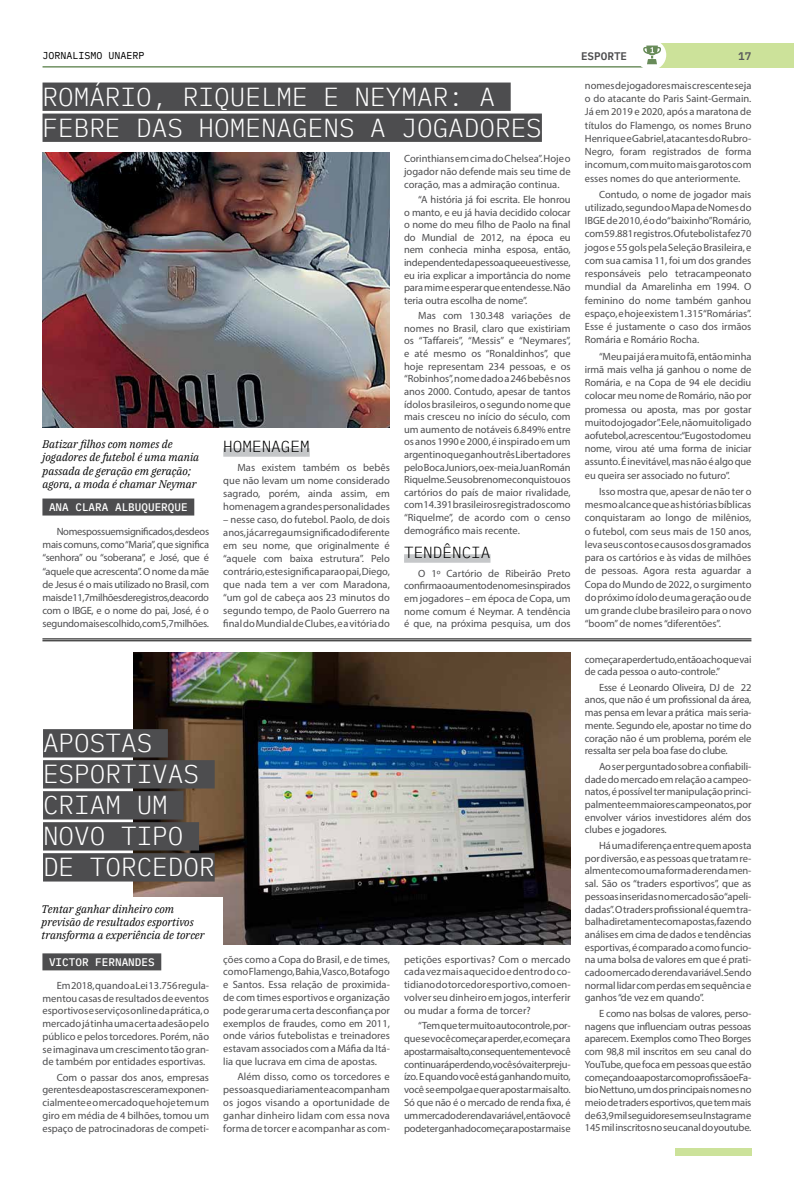
<style>
.page{position:relative;width:794px;height:1191px;background:#fff}
.page>*{position:absolute;margin:0;border:0;box-sizing:border-box;transform-origin:0 0}
.t1{font:300 26px/31px "IBM Plex Mono";color:#fff}
.t2{font:300 16px "IBM Plex Mono";color:#000}
.t3{font:italic 11px/13.2px "IBM Plex Serif";color:#000}
.t4{font:500 11px "IBM Plex Mono";color:#fff}
.t5{font:600 11px "IBM Plex Mono";color:#4d4d4f}
.t6{font:600 11px "IBM Plex Mono";color:#58595b}
.t7{font:10.5px/13.2px "Myriad Pro";color:#4d4d4f;text-align:justify}
.t8{font:10.5px/12.7px "Myriad Pro";letter-spacing:-.02em;color:#4d4d4f}
.t9{font:10px "IBM Plex Mono";color:#000}
</style>
<div class="page">
<div style="left:675px;top:1148px;width:76px;height:8px;background:#cce29a"></div>
<div style="left:651px;top:43px;width:143px;height:25px;background:#cce29a"></div>
<hr style="left:43px;top:66px;width:608px;height:2px;background:#688b59">
<div style="left:636px;top:40px;width:30px;height:30px;background:#fff;border-radius:50%"></div>
<svg style="left:643px;top:46px;width:18px;height:18px"></svg>
<div style="left:223px;top:448px;width:87px;height:9px;background:#c5c7c9"></div>
<div style="left:404px;top:554px;width:86px;height:9px;background:#c5c7c9"></div>
<img style="left:43px;top:153px;width:347px;height:275px">
<div style="left:43px;top:83px;width:468px;height:28px;background:#4d4d4f"></div>
<div style="left:43px;top:114px;width:499px;height:28px;background:#4d4d4f"></div>
<div style="left:42px;top:498px;width:152px;height:17px;background:#4d4d4f"></div>
<img style="left:133px;top:653px;width:437px;height:291px">
<div style="left:43px;top:729px;width:125px;height:28px;background:#4d4d4f"></div>
<div style="left:43px;top:760px;width:172px;height:28px;background:#4d4d4f"></div>
<div style="left:43px;top:791px;width:140px;height:28px;background:#4d4d4f"></div>
<div style="left:43px;top:822px;width:156px;height:28px;background:#4d4d4f"></div>
<div style="left:43px;top:853px;width:172px;height:28px;background:#4d4d4f"></div>
<div style="left:42px;top:953px;width:119px;height:17px;background:#4d4d4f"></div>
<hr style="left:42px;top:638px;width:709px;height:1px;background:#000">
<hr style="left:42px;top:640px;width:709px;height:1px;background:#000">
<div style="left:32px;top:897px;width:191px;height:52px;background:#fff"></div>
<p class="t9" style="left:43px;top:48px;width:104px">JORNALISMO UNAERP</p>
<p class="t5" style="left:581px;top:47px;width:48px">ESPORTE</p>
<p class="t6" style="left:738px;top:47px;width:15px">17</p>
<h1 class="t1" style="left:43px;top:79px;width:501px">ROMÁRIO, RIQUELME E NEYMAR: A<br>FEBRE DAS HOMENAGENS A JOGADORES</h1>
<p class="t3" style="left:43px;top:437px;width:158px">Batizar filhos com nomes de jogadores de futebol é uma mania passada de geração em geração; agora, a moda é chamar Neymar</p>
<p class="t4" style="left:49px;top:499px;width:140px">ANA CLARA ALBUQUERQUE</p>
<p class="t7" style="left:43px;top:525px;width:168px;text-indent:14px">Nomes possuem significados, desde os mais comuns, como “Maria”, que significa “senhora” ou “soberana”, e José, que é “aquele que acrescenta”. O nome da mãe de Jesus é o mais utilizado no Brasil, com mais de 11,7 milhões de registros, de acordo com o IBGE, e o nome do pai, José, é o segundo mais escolhido, com 5,7 milhões.</p>
<h2 class="t2" style="left:223px;top:435px;width:88px">HOMENAGEM</h2>
<p class="t7" style="left:223px;top:461px;width:168px;text-indent:14px">Mas existem também os bebês que não levam um nome considerado sagrado, porém, ainda assim, em homenagem a grandes personalidades</p>
<p class="t7" style="left:223px;top:513px;width:168px">– nesse caso, do futebol. Paolo, de dois anos, já carrega um significado diferente em seu nome, que originalmente é “aquele com baixa estrutura”. Pelo contrário, este significa para o pai, Diego, que nada tem a ver com Maradona, “um gol de cabeça aos 23 minutos do segundo tempo, de Paolo Guerrero na final do Mundial de Clubes, e a vitória do</p>
<p class="t7" style="left:404px;top:152px;width:168px;line-height:12.6px">Corinthians em cima do Chelsea”. Hoje o jogador não defende mais seu time de coração, mas a admiração continua.</p>
<p class="t7" style="left:404px;top:193px;width:168px;line-height:12.6px;text-indent:14px">“A história já foi escrita. Ele honrou o manto, e eu já havia decidido colocar o nome do meu filho de Paolo na final do Mundial de 2012, na época eu nem conhecia minha esposa, então, independente da pessoa que eu estivesse, eu iria explicar a importância do nome para mim e esperar que entendesse. Não teria outra escolha de nome”.</p>
<p class="t7" style="left:404px;top:309px;width:168px;line-height:12.6px;text-indent:14px">Mas com 130.348 variações de nomes no Brasil, claro que existiriam os “Taffareis”, “Messis” e “Neymares”, e até mesmo os “Ronaldinhos”, que hoje representam 234 pessoas, e os “Robinhos”, nome dado a 246 bebês nos anos 2000. Contudo, apesar de tantos ídolos brasileiros, o segundo nome que mais cresceu no início do século, com um aumento de notáveis 6.849% entre os anos 1990 e 2000, é inspirado em um argentino que ganhou três Libertadores pelo Boca Juniors, o ex-meia Juan Román Riquelme. Seu sobrenome conquistou os cartórios do país de maior rivalidade, com 14.391 brasileiros registrados como “Riquelme”, de acordo com o censo demográfico mais recente.</p>
<h2 class="t2" style="left:404px;top:541px;width:88px">TENDÊNCIA</h2>
<p class="t7" style="left:404px;top:567px;width:168px;line-height:12.6px;text-indent:14px">O 1º Cartório de Ribeirão Preto confirma o aumento de nomes inspirados em jogadores – em época de Copa, um nome comum é Neymar. A tendência é que, na próxima pesquisa, um dos</p>
<h1 class="t1" style="left:43px;top:725px;width:173px">APOSTAS<br>ESPORTIVAS<br>CRIAM UM<br>NOVO TIPO<br>DE TORCEDOR</h1>
<p class="t3" style="left:42px;top:901px;width:164px">Tentar ganhar dinheiro com previsão de resultados esportivos transforma a experiência de torcer</p>
<p class="t4" style="left:49px;top:953px;width:107px">VICTOR FERNANDES</p>
<p class="t7" style="left:43px;top:979px;width:168px;line-height:12.7px;text-indent:14px">Em 2018, quando a Lei 13.756 regula&shy;mentou casas de resultados de eventos esportivos e serviços online da prática, o mercado já tinha uma certa adesão pelo público e pelos torcedores. Porém, não se imaginava um crescimento tão gran&shy;de também por entidades esportivas.</p>
<p class="t7" style="left:43px;top:1070px;width:168px;line-height:12.7px;text-indent:14px">Com o passar dos anos, empresas gerentes de apostas cresceram exponen&shy;cialmente e o mercado que hoje tem um giro em média de 4 bilhões, tomou um espaço de patrocinadoras de competi-</p>
<p class="t7" style="left:223px;top:952px;width:168px;line-height:12.8px">ções como a Copa do Brasil, e de times, como Flamengo, Bahia, Vasco, Botafogo e Santos. Essa relação de proximida&shy;de com times esportivos e organização pode gerar uma certa desconfiança por exemplos de fraudes, como em 2011, onde vários futebolistas e treinadores estavam associados com a Máfia da Itá&shy;lia que lucrava em cima de apostas.</p>
<p class="t7" style="left:223px;top:1070px;width:168px;line-height:12.8px;text-indent:14px">Além disso, como os torcedores e pessoas que diariamente acompanham os jogos visando a oportunidade de ganhar dinheiro lidam com essa nova forma de torcer e acompanhar as com-</p>
<p class="t7" style="left:404px;top:952px;width:168px;line-height:12.8px">petições esportivas? Com o mercado cada vez mais aquecido e dentro do co&shy;tidiano do torcedor esportivo, como en&shy;volver seu dinheiro em jogos, interferir ou mudar a forma de torcer?</p>
<p class="t7" style="left:404px;top:1019px;width:168px;line-height:12.8px;text-indent:14px">“Tem que ter muito autocontrole, por&shy;que se você começar a perder, e começar a apostar mais alto, consequentemente você continuará perdendo, você só vai ter preju&shy;ízo. E quando você está ganhando muito, você se empolga e quer apostar mais alto.<br>Só que não é o mercado de renda fixa, é um mercado de renda variável, então você pode ter ganhado começar a postar mais e</p>
<p class="t7" style="left:585px;top:79px;width:168px">nomes de jogadores mais crescente seja o do atacante do Paris Saint-Germain.<br>Já em 2019 e 2020, após a maratona de títulos do Flamengo, os nomes Bruno Henrique e Gabriel, atacantes do Rubro-Negro, foram registrados de forma incomum, com muito mais garotos com esses nomes do que anteriormente.</p>
<p class="t7" style="left:585px;top:187px;width:168px;text-indent:14px">Contudo, o nome de jogador mais utilizado, segundo o Mapa de Nomes do IBGE de 2010, é o do “baixinho” Romário, com 59.881 registros. O futebolista fez 70 jogos e 55 gols pela Seleção Brasileira, e com sua camisa 11, foi um dos grandes responsáveis pelo tetracampeonato mundial da Amarelinha em 1994. O feminino do nome também ganhou espaço, e hoje existem 1.315 “Romárias”.<br>Esse é justamente o caso dos irmãos Romária e Romário Rocha.</p>
<p class="t7" style="left:585px;top:349px;width:168px;text-indent:14px">“Meu pai já era muito fã, então minha irmã mais velha já ganhou o nome de Romária, e na Copa de 94 ele decidiu colocar meu nome de Romário, não por promessa ou aposta, mas por gostar muito do jogador”. E ele, não muito ligado ao futebol, acrescentou: “Eu gosto do meu nome, virou até uma forma de iniciar assunto. É inevitável, mas não é algo que eu queira ser associado no futuro”.</p>
<p class="t7" style="left:585px;top:484px;width:168px;text-indent:14px">Isso mostra que, apesar de não ter o mesmo alcance que as histórias bíblicas conquistaram ao longo de milênios, o futebol, com seus mais de 150 anos, leva seus contos e causos dos gramados para os cartórios e às vidas de milhões de pessoas. Agora resta aguardar a Copa do Mundo de 2022, o surgimento do próximo ídolo de uma geração ou de um grande clube brasileiro para o novo “boom” de nomes “diferentões”.</p>
<p class="t8" style="left:585px;top:652px;width:168px">começar a perder tudo, então acho que vai de cada pessoa o auto-controle.”</p>
<p class="t7" style="left:585px;top:680px;width:168px;line-height:12.7px;text-indent:14px">Esse é Leonardo Oliveira, DJ de 22 anos, que não é um profissional da área, mas pensa em levar a prática mais seria&shy;mente. Segundo ele, apostar no time do coração não é um problema, porém ele ressalta ser pela boa fase do clube.</p>
<p class="t7" style="left:585px;top:760px;width:168px;line-height:12.7px;text-indent:14px">Ao ser perguntado sobre a confiabili&shy;dade do mercado em relação a campeo&shy;natos, é possível ter manipulação princi&shy;palmente em maiores campeonatos, por envolver vários investidores além dos clubes e jogadores.</p>
<p class="t7" style="left:585px;top:839px;width:168px;line-height:12.7px;text-indent:14px">Há uma diferença entre quem aposta por diversão, e as pessoas que tratam re&shy;almente como uma forma de renda men&shy;sal. São os “traders esportivos”, que as pessoas inseridas no mercado são “apeli&shy;dadas”. O traders profissional é quem tra&shy;balha diretamente com apostas, fazendo análises em cima de dados e tendências esportivas, é comparado a como funcio&shy;na uma bolsa de valores em que é prati&shy;cado o mercado de renda variável. Sendo normal lidar com perdas em sequência e ganhos “de vez em quando”.</p>
<p class="t7" style="left:585px;top:1007px;width:168px;line-height:12.7px;text-indent:14px">E como nas bolsas de valores, perso&shy;nagens que influenciam outras pessoas aparecem. Exemplos como Theo Borges com 98,8 mil inscritos em seu canal do YouTube, que foca em pessoas que estão começando a apostar como profissão e Fa&shy;bio Nettuno, um dos principais nomes no meio de traders esportivos, que tem mais de 63,9 mil seguidores em seu Instagram e 145 mil inscritos no seu canal do youtube.</p>
</div>
